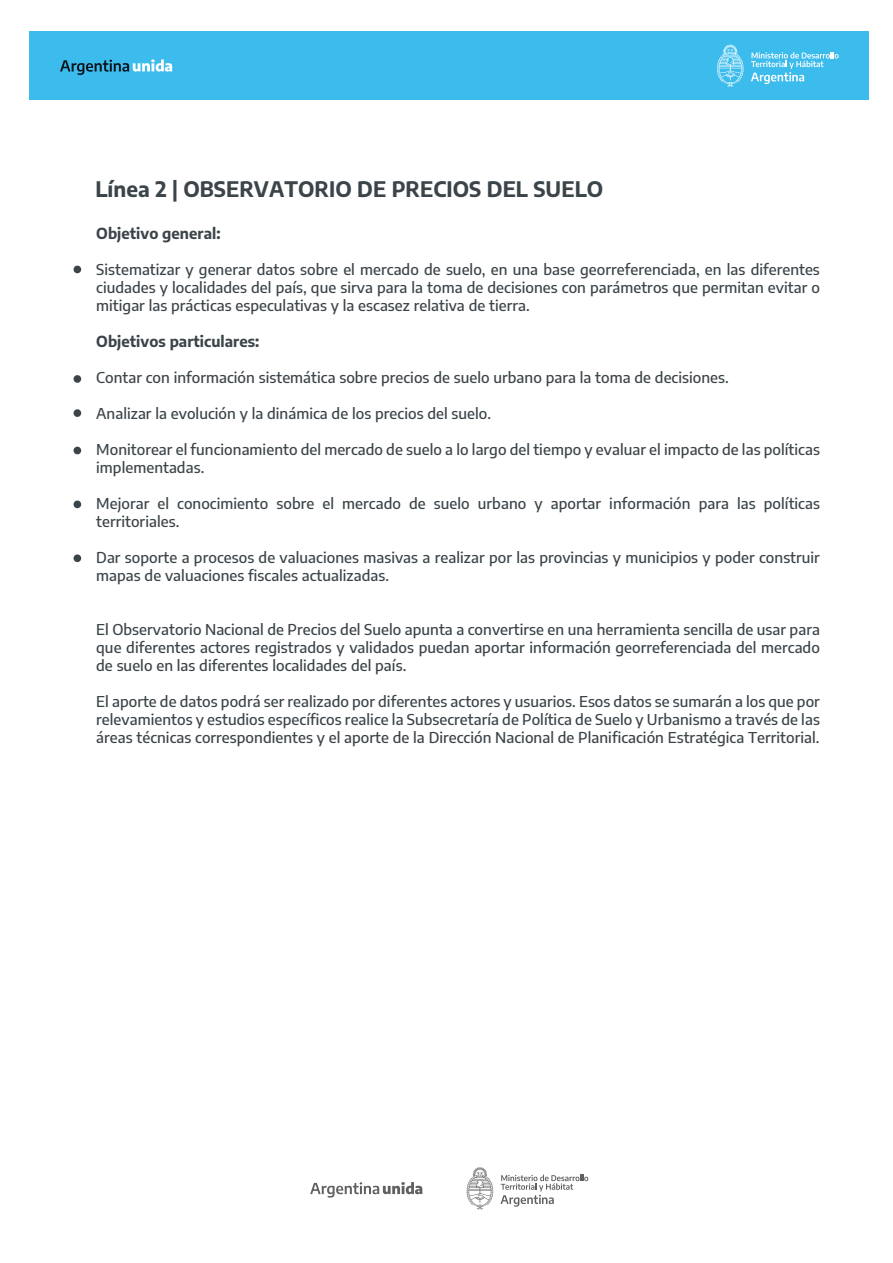
<style>
.page{position:relative;width:893px;height:1263px;background:#fff}
.page>*{position:absolute;margin:0;border:0;box-sizing:border-box;transform-origin:0 0}
.t1{font:700 21px "Encode Sans";letter-spacing:.005em;color:#3b4449}
.t2{font:500 15px/18px "Encode Sans";letter-spacing:.005em;color:#3b4449;text-align:justify}
.t3{font:700 15px "Encode Sans";letter-spacing:.005em;color:#3b4449}
</style>
<div class="page">
<div style="left:29px;top:31px;width:840px;height:69px;background:#3bbced"></div>
<svg style="left:751px;top:52px;width:88px;height:32px"></svg>
<svg style="left:717px;top:45px;width:26px;height:42px"></svg>
<svg style="left:60px;top:59px;width:112px;height:16px"></svg>
<svg style="left:501px;top:1175px;width:87px;height:31px"></svg>
<svg style="left:467px;top:1167px;width:26px;height:42px"></svg>
<svg style="left:310px;top:1182px;width:112px;height:15px"></svg>
<div style="left:74px;top:409px;width:7px;height:8px;background:#3b4449;border-radius:50%"></div>
<div style="left:74px;top:500px;width:7px;height:8px;background:#3b4449;border-radius:50%"></div>
<div style="left:74px;top:375px;width:7px;height:8px;background:#3b4449;border-radius:50%"></div>
<div style="left:74px;top:266px;width:7px;height:7px;background:#3b4449;border-radius:50%"></div>
<div style="left:74px;top:447px;width:7px;height:7px;background:#3b4449;border-radius:50%"></div>
<div style="left:74px;top:554px;width:7px;height:8px;background:#3b4449;border-radius:50%"></div>
<h1 class="t1" style="left:95px;top:173px;width:509px">Línea 2 | OBSERVATORIO DE PRECIOS DEL SUELO</h1>
<p class="t3" style="left:96px;top:222px;width:126px">Objetivo general:</p>
<p class="t2" style="left:96px;top:260px;width:725px">Sistematizar y generar datos sobre el mercado de suelo, en una base georreferenciada, en las diferentes ciudades y localidades del país, que sirva para la toma de decisiones con parámetros que permitan evitar o mitigar las prácticas especulativas y la escasez relativa de tierra.</p>
<p class="t3" style="left:96px;top:330px;width:165px">Objetivos particulares:</p>
<p class="t2" style="left:96px;top:368px;width:634px">Contar con información sistemática sobre precios de suelo urbano para la toma de decisiones.</p>
<p class="t2" style="left:96px;top:404px;width:396px">Analizar la evolución y la dinámica de los precios del suelo.</p>
<p class="t2" style="left:96px;top:440px;width:725px">Monitorear el funcionamiento del mercado de suelo a lo largo del tiempo y evaluar el impacto de las políticas implementadas.</p>
<p class="t2" style="left:96px;top:494px;width:725px">Mejorar el conocimiento sobre el mercado de suelo urbano y aportar información para las políticas territoriales.</p>
<p class="t2" style="left:96px;top:548px;width:725px">Dar soporte a procesos de valuaciones masivas a realizar por las provincias y municipios y poder construir mapas de valuaciones fiscales actualizadas.</p>
<p class="t2" style="left:96px;top:620px;width:725px">El Observatorio Nacional de Precios del Suelo apunta a convertirse en una herramienta sencilla de usar para que diferentes actores registrados y validados puedan aportar información georreferenciada del mercado de suelo en las diferentes localidades del país.</p>
<p class="t2" style="left:96px;top:692px;width:725px">El aporte de datos podrá ser realizado por diferentes actores y usuarios. Esos datos se sumarán a los que por relevamientos y estudios específicos realice la Subsecretaría de Política de Suelo y Urbanismo a través de las áreas técnicas correspondientes y el aporte de la Dirección Nacional de Planificación Estratégica Territorial.</p>
</div>
